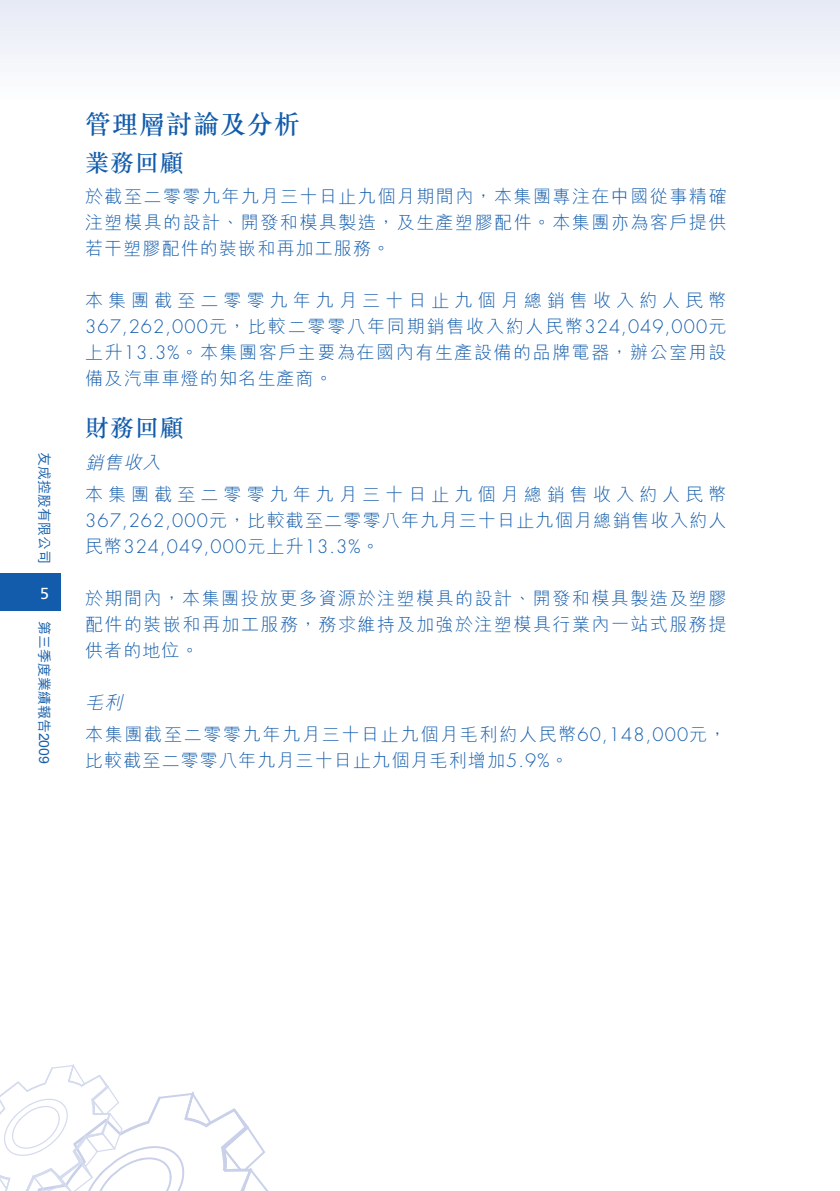
<style>
.page{position:relative;width:840px;height:1191px;background:#fff}
.page>*{position:absolute;margin:0;border:0;box-sizing:border-box;transform-origin:0 0}
.t1{font:500 26px "M Sung HK";letter-spacing:.04em;color:#135cab}
.t2{font:500 24px "M Sung HK";letter-spacing:.04em;color:#135cab}
.t3{font:300 18px/26px "M Hei HK";letter-spacing:.085em;color:#135cab;text-align:justify}
.t4{font:300 18px/26px "M Hei HK";letter-spacing:.28em;color:#135cab}
.t5{font:300 18px "Futura Std";letter-spacing:.06em;color:#135cab}
.t6{font:300 18px "M Hei HK";letter-spacing:.06em;color:#135cab}
.t7{font:italic 300 18px "M Hei HK";color:#135cab}
.t8{font:500 14px "M Hei HK";letter-spacing:-.005em;color:#135cab}
.s1{font-family:"M Hei HK"}
.s2{font-family:"Futura Std"}
.s3{font-style:italic}
</style>
<div class="page">
<svg style="left:839px;top:0;width:1px;height:63px"></svg>
<div style="left:0;top:0;width:839px;height:493px;background:linear-gradient(to bottom,#f6f7fb,#fff)"></div>
<svg style="left:0;top:1064px;width:268px;height:127px"></svg>
<div style="left:0;top:573px;width:61px;height:38px;background:#135cab"></div>
<p class="t8" style="left:54px;top:452px;width:113px;rotate:90deg">友成控股有限公司</p>
<p class="t8" style="left:54px;top:621px;width:144px;rotate:90deg">第三季度業績報告2009</p>
<h1 class="t1" style="left:85px;top:107px;width:216px">管理層討論及分析</h1>
<h2 class="t2" style="left:85px;top:146px;width:100px">業務回顧</h2>
<p class="t3" style="left:85px;top:183px;width:642px">於截至二零零九年九月三十日止九個月期間內，本集團專注在中國從事精確注塑模具的設計、開發和模具製造，及生產塑膠配件。本集團亦為客戶提供若干塑膠配件的裝嵌和再加工服務。</p>
<p class="t4" style="left:85px;top:287px;width:642px">本集團截至二零零九年九月三十日止九個月總銷售收入約人民幣</p>
<p class="t5" style="left:85px;top:316px;width:642px">367,262,000<span class="s1">元，比較二零零八年同期銷售收入約人民幣</span>324,049,000<span class="s1">元</span></p>
<p class="t3" style="left:85px;top:339px;width:642px">上升<span class="s2">13.3%</span>。本集團客戶主要為在國內有生產設備的品牌電器，辦公室用設備及汽車車燈的知名生產商。</p>
<h2 class="t2" style="left:85px;top:412px;width:100px">財務回顧</h2>
<p class="t7" style="left:85px;top:450px;width:82px">銷售收入</p>
<p class="t4" style="left:85px;top:480px;width:642px">本集團截至二零零九年九月三十日止九個月總銷售收入約人民幣<br><span class="s2">367,262,000</span>元，比較截至二零零八年九月三十日止九個月總銷售收入約人</p>
<p class="t5" style="left:85px;top:535px;width:296px"><span class="s1">民幣</span>324,049,000<span class="s1">元上升</span>13.3%<span class="s1">。</span></p>
<p class="t3" style="left:85px;top:584px;width:642px">於期間內，本集團投放更多資源於注塑模具的設計、開發和模具製造及塑膠配件的裝嵌和再加工服務，務求維持及加強於注塑模具行業內一站式服務提供者的地位。</p>
<p class="t3" style="left:85px;top:685px;width:642px;line-height:31.6px"><span class="s3">毛利<br></span>本集團截至二零零九年九月三十日止九個月毛利約人民幣<span class="s2">60,148,000</span>元，</p>
<p class="t6" style="left:85px;top:747px;width:484px">比較截至二零零八年九月三十日止九個月毛利增加<span class="s2">5.9%</span>。</p>
</div>
